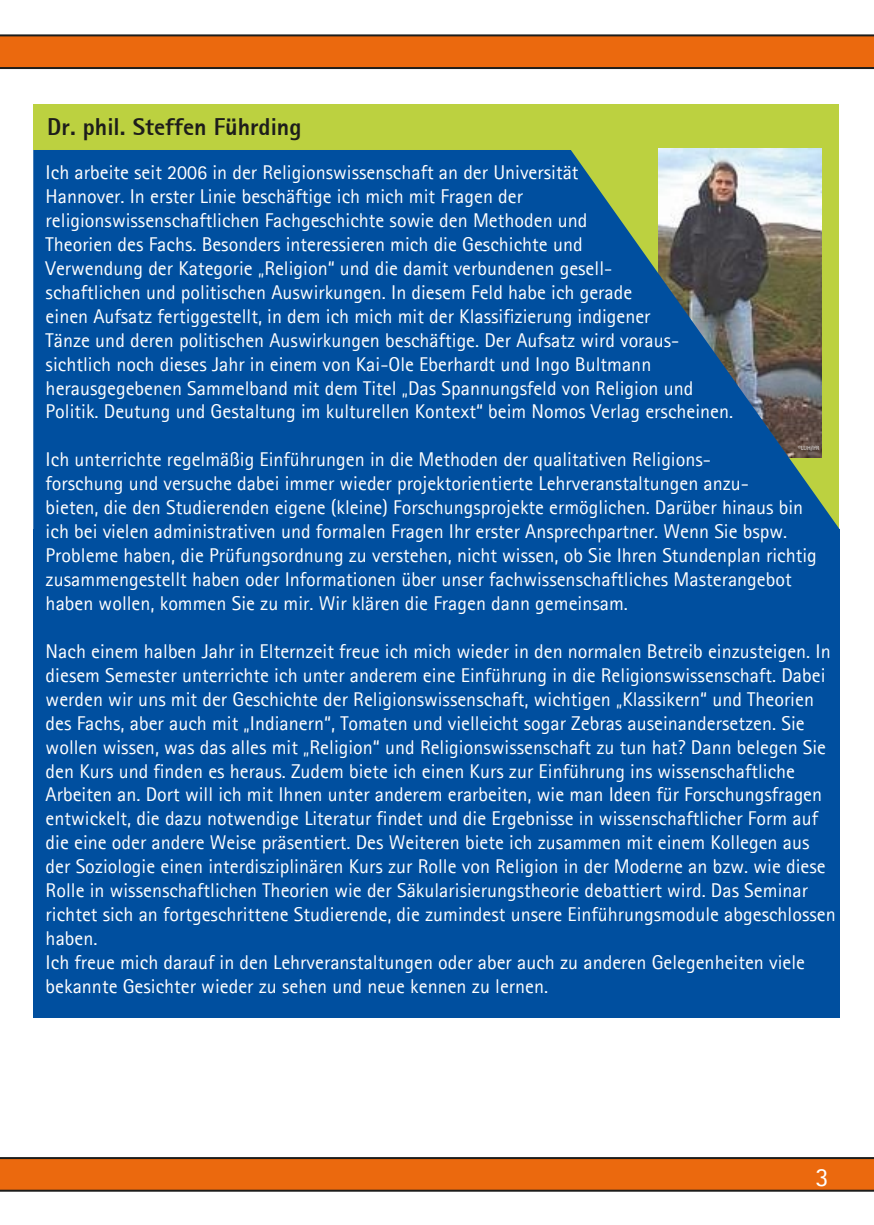
<style>
.page{position:relative;width:874px;height:1225px;background:#fff}
.page>*{position:absolute;margin:0;border:0;box-sizing:border-box;transform-origin:0 0}
.t1{font:26.4px "Agfa Rotis Sans Serif";color:#fff}
.t2{font:800 24px "Agfa Rotis Sans Serif";color:#1d1d1b}
.t3{font:20px/24px "Agfa Rotis Sans Serif";color:#fff}
.t4{font:6px "Agfa Rotis Sans Serif";color:#fff}
</style>
<div class="page">
<svg style="left:0;top:1157px;width:873px;height:34px;background:#d7610f"></svg>
<svg style="left:0;top:34px;width:873px;height:35px;background:#d36212"></svg>
<div style="left:33px;top:105px;width:805px;height:45px;background:#bcd140"></div>
<div style="left:33px;top:529px;width:806px;height:488px;background:#004f9f"></div>
<svg style="left:33px;top:150px;width:806px;height:379px;background:#185a97"></svg>
<p class="t2" style="left:47px;top:111px;width:255px">Dr. phil. Steffen Führding</p>
<p class="t3" style="left:46px;top:160px;width:688px">Ich arbeite seit 2006 in der Religionswissenschaft an der Universität<br>Hannover. In erster Linie beschäftige ich mich mit Fragen der religionswissenschaftlichen Fachgeschichte sowie den Methoden und<br>Theorien des Fachs. Besonders interessieren mich die Geschichte und<br>Verwendung der Kategorie „Religion“ und die damit verbundenen gesell-<br>schaftlichen und politischen Auswirkungen. In diesem Feld habe ich gerade<br>einen Aufsatz fertiggestellt, in dem ich mich mit der Klassifizierung indigener<br>Tänze und deren politischen Auswirkungen beschäftige. Der Aufsatz wird voraus&shy;sichtlich noch dieses Jahr in einem von Kai-Ole Eberhardt und Ingo Bultmann herausgegebenen Sammelband mit dem Titel „Das Spannungsfeld von Religion und Politik. Deutung und Gestaltung im kulturellen Kontext“ beim Nomos Verlag erscheinen.</p>
<p class="t3" style="left:46px;top:447px;width:772px">Ich unterrichte regelmäßig Einführungen in die Methoden der qualitativen Religions-<br>forschung und versuche dabei immer wieder projektorientierte Lehrveranstaltungen anzu-<br>bieten, die den Studierenden eigene (kleine) Forschungsprojekte ermöglichen. Darüber hinaus bin ich bei vielen administrativen und formalen Fragen Ihr erster Ansprechpartner. Wenn Sie bspw.<br>Probleme haben, die Prüfungsordnung zu verstehen, nicht wissen, ob Sie Ihren Stundenplan richtig zusammengestellt haben oder Informationen über unser fachwissenschaftliches Masterangebot haben wollen, kommen Sie zu mir. Wir klären die Fragen dann gemeinsam.</p>
<p class="t3" style="left:46px;top:639px;width:791px">Nach einem halben Jahr in Elternzeit freue ich mich wieder in den normalen Betreib einzusteigen. In diesem Semester unterrichte ich unter anderem eine Einführung in die Religionswissenschaft. Dabei werden wir uns mit der Geschichte der Religionswissenschaft, wichtigen „Klassikern“ und Theorien des Fachs, aber auch mit „Indianern“, Tomaten und vielleicht sogar Zebras auseinandersetzen. Sie wollen wissen, was das alles mit „Religion“ und Religionswissenschaft zu tun hat? Dann belegen Sie den Kurs und finden es heraus. Zudem biete ich einen Kurs zur Einführung ins wissenschaftliche Arbeiten an. Dort will ich mit Ihnen unter anderem erarbeiten, wie man Ideen für Forschungsfragen entwickelt, die dazu notwendige Literatur findet und die Ergebnisse in wissenschaftlicher Form auf die eine oder andere Weise präsentiert. Des Weiteren biete ich zusammen mit einem Kollegen aus der Soziologie einen interdisziplinären Kurs zur Rolle von Religion in der Moderne an bzw. wie diese Rolle in wissenschaftlichen Theorien wie der Säkularisierungstheorie debattiert wird. Das Seminar richtet sich an fortgeschrittene Studierende, die zumindest unsere Einführungsmodule abgeschlossen haben.<br>Ich freue mich darauf in den Lehrveranstaltungen oder aber auch zu anderen Gelegenheiten viele bekannte Gesichter wieder zu sehen und neue kennen zu lernen.</p>
<p class="t4" style="left:797px;top:444px;width:23px">©LUH/IfR</p>
<h1 class="t1" style="left:815px;top:1161px;width:15px">3</h1>
</div>
